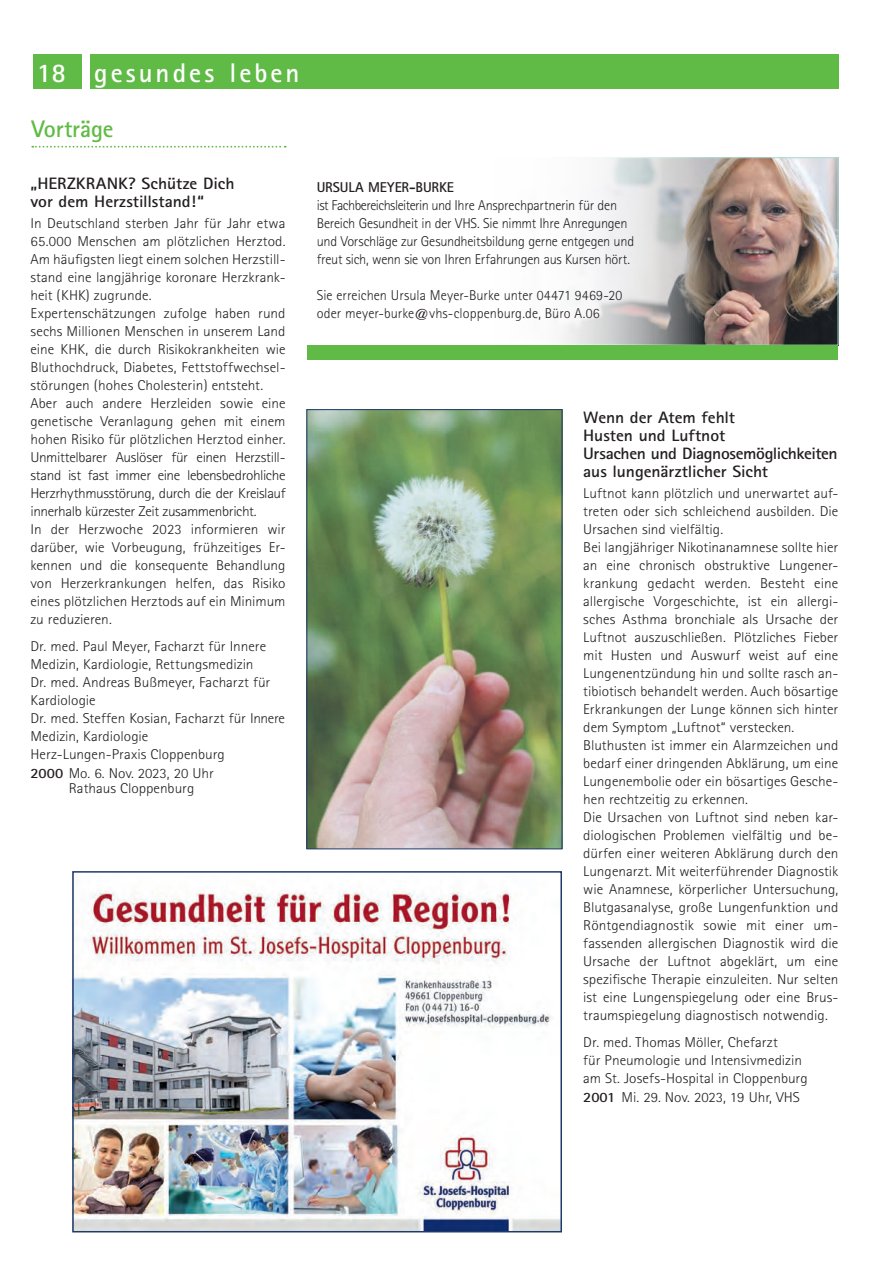
<style>
.page{position:relative;width:893px;height:1263px;background:#fff}
.page>*{position:absolute;margin:0;border:0;box-sizing:border-box;transform-origin:0 0}
.t1{font:700 27px "Rotis Sans Serif";letter-spacing:.11em;color:#fff}
.t2{font:700 24px "Rotis Sans Serif";letter-spacing:-.01em;color:#60bb46}
.t3{font:700 16.5px/18px "Rotis Sans Serif";letter-spacing:-.005em;color:#231f20;scale:1.07 1}
.t4{font:300 14.25px/18px "Rotis Sans Serif";color:#231f20;scale:1.07 1}
.t5{font:300 14.25px/18px "Rotis Sans Serif";letter-spacing:-.02em;color:#231f20}
.t6{font:300 14.25px/18px "Rotis Sans Serif";color:#231f20}
.t7{font:700 14.25px "Rotis Sans Serif";letter-spacing:-.015em;color:#231f20}
.s1{font-weight:700}
</style>
<div class="page">
<div style="left:90px;top:55px;width:748px;height:34px;background:#60bb46"></div>
<div style="left:33px;top:55px;width:48px;height:34px;background:#60bb46"></div>
<svg style="left:32px;top:146px;width:254px;height:2px"></svg>
<img style="left:75px;top:890px;width:484px;height:339px">
<div style="left:72px;top:871px;width:490px;height:361px;border:2px solid #203a6c"></div>
<img style="left:562px;top:159px;width:274px;height:184px">
<div style="left:307px;top:157px;width:531px;height:188px;border:1px solid #abdcd2"></div>
<div style="left:308px;top:345px;width:530px;height:14px;background:#60bb46"></div>
<img style="left:309px;top:411px;width:251px;height:436px">
<div style="left:307px;top:409px;width:255px;height:440px;border:1px solid #203a6c"></div>
<h1 class="t1" style="left:37px;top:56px;width:264px">18 gesundes leben</h1>
<h2 class="t2" style="left:31px;top:114px;width:84px">Vorträge</h2>
<p class="t3" style="left:30px;top:174px;width:192px">„HERZKRANK? Schütze Dich vor dem Herzstillstand!“</p>
<p class="t4" style="left:30px;top:214px;width:240px">In Deutschland sterben Jahr für Jahr etwa 65.000 Menschen am plötzlichen Herztod.<br>Am häufigsten liegt einem solchen Herzstill&shy;stand eine langjährige koronare Herzkrank&shy;heit (KHK) zugrunde.<br>Expertenschätzungen zufolge haben rund sechs Millionen Menschen in unserem Land eine KHK, die durch Risikokrankheiten wie Bluthochdruck, Diabetes, Fettstoffwechsel&shy;störungen (hohes Cholesterin) entsteht.<br>Aber auch andere Herzleiden sowie eine genetische Veranlagung gehen mit einem hohen Risiko für plötzlichen Herztod einher.<br>Unmittelbarer Auslöser für einen Herzstill&shy;stand ist fast immer eine lebensbedrohliche Herzrhythmusstörung, durch die der Kreislauf innerhalb kürzester Zeit zusammenbricht.<br>In der Herzwoche 2023 informieren wir darüber, wie Vorbeugung, frühzeitiges Er&shy;kennen und die konsequente Behandlung von Herzerkrankungen helfen, das Risiko eines plötzlichen Herztods auf ein Minimum zu reduzieren.</p>
<p class="t4" style="left:30px;top:637px;width:239px">Dr. med. Paul Meyer, Facharzt für Innere<br>Medizin, Kardiologie, Rettungsmedizin<br>Dr. med. Andreas Bußmeyer, Facharzt für<br>Kardiologie<br>Dr. med. Steffen Kosian, Facharzt für Innere<br>Medizin, Kardiologie<br>Herz-Lungen-Praxis Cloppenburg<br><span class="s1">2000</span> Mo. 6. Nov. 2023, 20 Uhr</p>
<p class="t4" style="left:69px;top:779px;width:119px">Rathaus Cloppenburg</p>
<p class="t7" style="left:317px;top:178px;width:139px">URSULA MEYER-BURKE</p>
<p class="t5" style="left:317px;top:196px;width:319px">ist Fachbereichsleiterin und Ihre Ansprechpartnerin für den Bereich Gesundheit in der VHS. Sie nimmt Ihre Anregungen und Vorschläge zur Gesundheitsbildung gerne entgegen und freut sich, wenn sie von Ihren Erfahrungen aus Kursen hört.</p>
<p class="t6" style="left:317px;top:286px;width:307px">Sie erreichen Ursula Meyer-Burke unter 04471 9469-20 oder meyer-burke@vhs-cloppenburg.de, Büro A.06</p>
<p class="t3" style="left:583px;top:408px;width:239px">Wenn der Atem fehlt<br>Husten und Luftnot<br>Ursachen und Diagnosemöglichkeiten aus lungenärztlicher Sicht</p>
<p class="t4" style="left:583px;top:484px;width:240px">Luftnot kann plötzlich und unerwartet auf&shy;treten oder sich schleichend ausbilden. Die Ursachen sind vielfältig.<br>Bei langjähriger Nikotinanamnese sollte hier an eine chronisch obstruktive Lungener&shy;krankung gedacht werden. Besteht eine allergische Vorgeschichte, ist ein allergi&shy;sches Asthma bronchiale als Ursache der Luftnot auszuschließen. Plötzliches Fieber mit Husten und Auswurf weist auf eine Lungenentzündung hin und sollte rasch an&shy;tibiotisch behandelt werden. Auch bösartige Erkrankungen der Lunge können sich hinter dem Symptom „Luftnot“ verstecken.<br>Bluthusten ist immer ein Alarmzeichen und bedarf einer dringenden Abklärung, um eine Lungenembolie oder ein bösartiges Gesche&shy;hen rechtzeitig zu erkennen.<br>Die Ursachen von Luftnot sind neben kar&shy;diologischen Problemen vielfältig und be&shy;dürfen einer weiteren Abklärung durch den Lungenarzt. Mit weiterführender Diagnostik wie Anamnese, körperlicher Untersuchung, Blutgasanalyse, große Lungenfunktion und Röntgendiagnostik sowie mit einer um&shy;fassenden allergischen Diagnostik wird die Ursache der Luftnot abgeklärt, um eine spezifische Therapie einzuleiten. Nur selten ist eine Lungenspiegelung oder eine Brus&shy;traumspiegelung diagnostisch notwendig.</p>
<p class="t4" style="left:583px;top:1032px;width:211px;line-height:18.5px">Dr. med. Thomas Möller, Chefarzt<br>für Pneumologie und Intensivmedizin am St. Josefs-Hospital in Cloppenburg <span class="s1">2001</span> Mi. 29. Nov. 2023, 19 Uhr, VHS</p>
</div>
